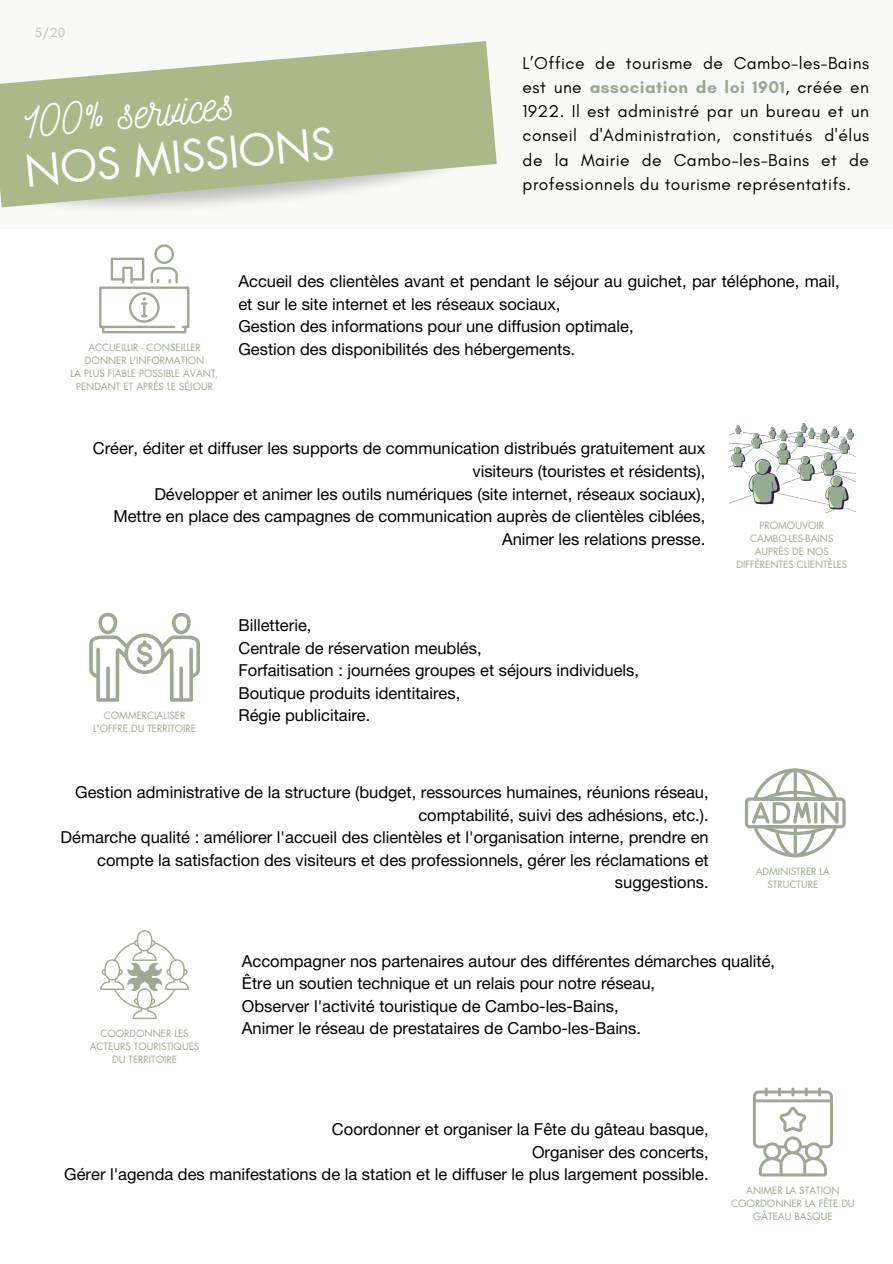
<style>
.page{position:relative;width:893px;height:1264px;background:#fff}
.page>*{position:absolute;margin:0;border:0;box-sizing:border-box;transform-origin:0 0}
.t1{font:44.7px "Nickainley";color:#fff}
.t2{font:42.45px "Futura Std";color:#fff}
.t3{font:17.4px/24.3px "Glacial Indifference";letter-spacing:.025em;color:#000;text-align:justify}
.t4{font:16.5px/22.5px "Helvetica Neue LT Pro";color:#000}
.t5{font:13.5px "Glacial Indifference";color:#c0c0c0}
.t6{font:9.75px/13px "Futura Std";color:#9da993;text-align:center}
.s1{font-weight:700;color:#9da993}
</style>
<div class="page">
<div style="left:0;top:0;width:892px;height:228px;background:#f9faf7"></div>
<svg style="left:0;top:41px;width:497px;height:166px;fill:#a9ba88"></svg>
<img style="left:729px;top:423px;width:126px;height:89px">
<svg style="left:100px;top:930px;width:89px;height:89px"></svg>
<svg style="left:89px;top:613px;width:110px;height:88px"></svg>
<svg style="left:753px;top:1087px;width:79px;height:89px"></svg>
<svg style="left:745px;top:768px;width:100px;height:89px"></svg>
<svg style="left:99px;top:244px;width:90px;height:89px"></svg>
<p class="t5" style="left:35px;top:24px;width:32px">5/20</p>
<h3 class="t1" style="left:23px;top:94px;width:210px;rotate:-5deg">100% services</h3>
<h4 class="t2" style="left:23px;top:151px;width:312px;rotate:-5deg">NOS MISSIONS</h4>
<p class="t3" style="left:522px;top:50px;width:348px">L’Office de tourisme de Cambo-les-Bains est une <span class="s1">association de loi 1901</span>, créée en 1922. Il est administré par un bureau et un conseil d'Administration, constitués d'élus de la Mairie de Cambo-les-Bains et de professionnels du tourisme représentatifs.</p>
<p class="t6" style="left:88px;top:341px;width:114px">ACCUEILLIR - CONSEILLER</p>
<p class="t6" style="left:85px;top:354px;width:121px">DONNER L'INFORMATION</p>
<p class="t6" style="left:71px;top:367px;width:149px">LA PLUS FIABLE POSSIBLE AVANT,<br>PENDANT ET APRÈS LE SÉJOUR</p>
<h3 class="t4" style="left:238px;top:272px;width:602px">Accueil des clientèles avant et pendant le séjour au guichet, par téléphone, mail, et sur le site internet et les réseaux sociaux,<br>Gestion des informations pour une diffusion optimale,<br>Gestion des disponibilités des hébergements.</h3>
<p class="t4" style="left:93px;top:439px;width:614px;text-align:right">Créer, éditer et diffuser les supports de communication distribués gratuitement aux visiteurs (touristes et résidents),<br>Développer et animer les outils numériques (site internet, réseaux sociaux),<br>Mettre en place des campagnes de communication auprès de clientèles ciblées, Animer les relations presse.</p>
<h3 class="t6" style="left:104px;top:709px;width:83px">COMMERCIALISER</h3>
<h3 class="t6" style="left:93px;top:722px;width:104px">L'OFFRE DU TERRITOIRE</h3>
<p class="t4" style="left:238px;top:616px;width:402px">Billetterie,<br>Centrale de réservation meublés,<br>Forfaitisation : journées groupes et séjours individuels,<br>Boutique produits identitaires,<br>Régie publicitaire.</p>
<p class="t4" style="left:61px;top:783px;width:649px;text-align:right">Gestion administrative de la structure (budget, ressources humaines, réunions réseau, comptabilité, suivi des adhésions, etc.).<br>Démarche qualité : améliorer l'accueil des clientèles et l'organisation interne, prendre en compte la satisfaction des visiteurs et des professionnels, gérer les réclamations et suggestions.</p>
<h1 class="t6" style="left:759px;top:519px;width:66px">PROMOUVOIR</h1>
<p class="t6" style="left:750px;top:532px;width:85px">CAMBO-LES-BAINS</p>
<p class="t6" style="left:736px;top:545px;width:112px">AUPRÈS DE NOS<br>DIFFÉRENTES CLIENTÈLES</p>
<p class="t6" style="left:755px;top:865px;width:76px">ADMINISTRER LA<br>STRUCTURE</p>
<p class="t6" style="left:90px;top:1027px;width:111px">COORDONNER LES<br>ACTEURS TOURISTIQUES</p>
<p class="t6" style="left:112px;top:1053px;width:66px">DU TERRITOIRE</p>
<h3 class="t4" style="left:242px;top:951px;width:534px">Accompagner nos partenaires autour des différentes démarches qualité, Être un soutien technique et un relais pour notre réseau,<br>Observer l'activité touristique de Cambo-les-Bains,<br>Animer le réseau de prestataires de Cambo-les-Bains.</h3>
<p class="t4" style="left:64px;top:1120px;width:646px;text-align:right">Coordonner et organiser la Fête du gâteau basque,<br>Organiser des concerts,<br>Gérer l'agenda des manifestations de la station et le diffuser le plus largement possible.</p>
<p class="t6" style="left:746px;top:1184px;width:95px">ANIMER LA STATION</p>
<p class="t6" style="left:731px;top:1197px;width:125px">COORDONNER LA FÊTE DU<br>GÂTEAU BASQUE</p>
</div>
